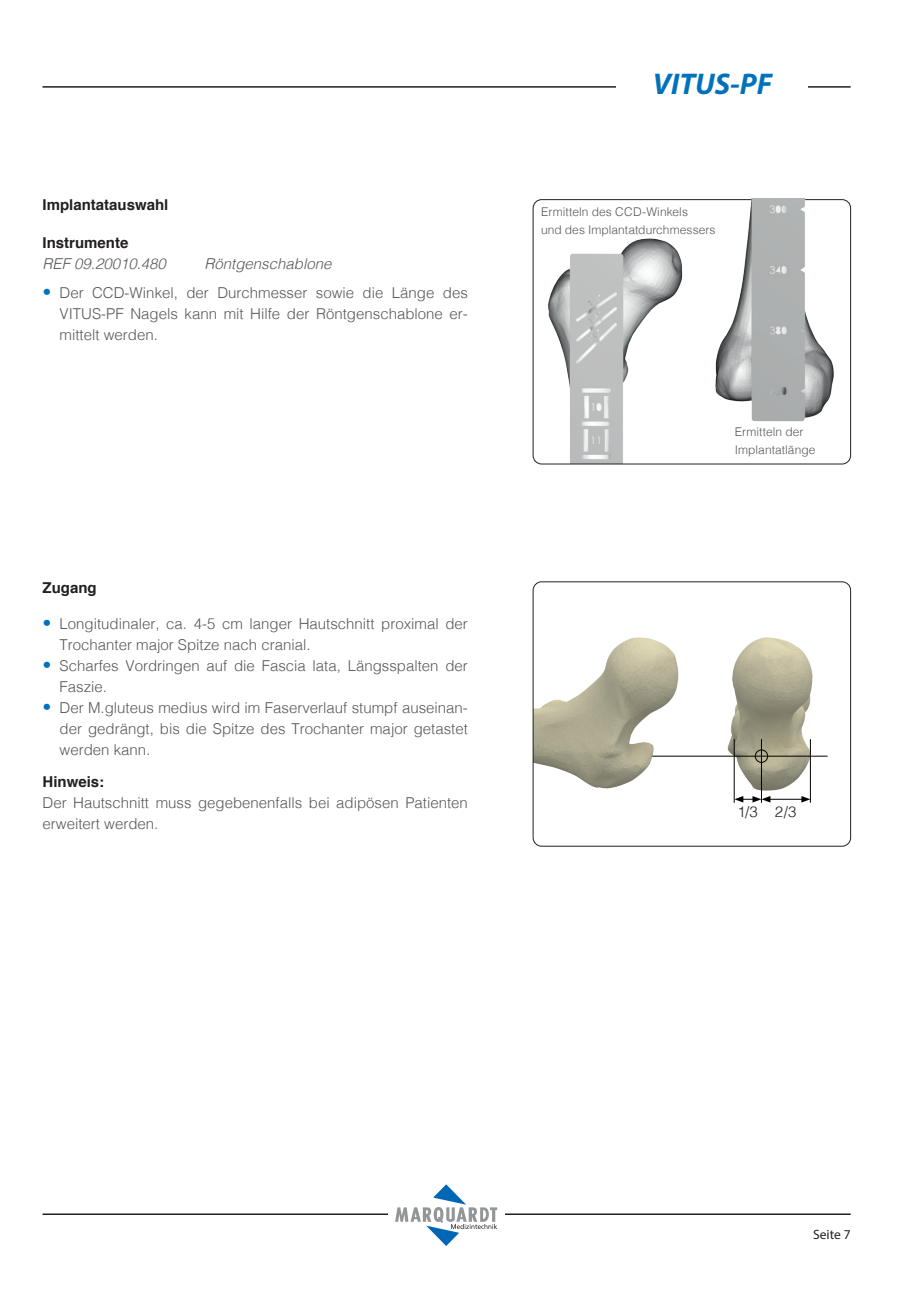
<style>
.page{position:relative;width:906px;height:1289px;background:#fff}
.page>*{position:absolute;margin:0;border:0;box-sizing:border-box;transform-origin:0 0}
.t1{font:italic 700 30px "Myriad Pro";color:#0072bc}
.t2{font:300 15px/21px "Helvetica";color:#57585a}
.t3{font:700 15px "Helvetica";color:#231f20}
.t4{font:italic 300 15px "Helvetica";color:#57585a}
.t5{font:300 15px "Helvetica";color:#231f20}
.t6{font:13.5px "Myriad Pro";color:#231f20}
.t7{font:300 12px/18px "Helvetica";letter-spacing:.005em;color:#57585a}
.s1{font-family:"Frutiger LT Com";font-stretch:condensed;font-size:18px;color:#0072bc}
</style>
<div class="page">
<hr style="left:43px;top:86px;width:807px;height:2px;background:#231f20">
<hr style="left:43px;top:1213px;width:807px;height:1px;background:#231f20">
<div style="left:388px;top:1184px;width:117px;height:61px;background:#fff"></div>
<svg style="left:395px;top:1184px;width:102px;height:61px"></svg>
<div style="left:617px;top:75px;width:191px;height:24px;background:#fff"></div>
<img style="left:535px;top:638px;width:143px;height:150px">
<div style="left:533px;top:581px;width:317px;height:265px;border:1px solid #231f20;border-radius:9px"></div>
<img style="left:727px;top:638px;width:85px;height:152px">
<hr style="left:652px;top:756px;width:175px;height:1px;background:#000">
<hr style="left:734px;top:739px;width:1px;height:63px;background:#000">
<hr style="left:810px;top:739px;width:1px;height:63px;background:#000">
<hr style="left:761px;top:739px;width:1px;height:63px;background:#000">
<hr style="left:768px;top:799px;width:36px;height:1px;background:#000">
<svg style="left:734px;top:796px;width:36px;height:6px"></svg>
<svg style="left:801px;top:796px;width:9px;height:6px"></svg>
<div style="left:755px;top:749px;width:13px;height:13px;border:1px solid #000;border-radius:50%"></div>
<img style="left:533px;top:238px;width:149px;height:226px">
<img style="left:715px;top:199px;width:135px;height:222px">
<p class="t3" style="left:43px;top:193px;width:127px">Implantatauswahl</p>
<p class="t3" style="left:43px;top:230px;width:87px">Instrumente</p>
<p class="t4" style="left:43px;top:250px;width:125px">REF 09.20010.480</p>
<p class="t4" style="left:205px;top:250px;width:128px">Röntgenschablone</p>
<p class="t2" style="left:60px;top:281px;width:410px;text-align:justify;text-indent:-17px"><span class="s1">•</span> Der CCD-Winkel, der Durchmesser sowie die Länge des VITUS-PF Nagels kann mit Hilfe der Röntgenschablone er&shy;mittelt werden.</p>
<h1 class="t1" style="left:653px;top:64px;width:121px">VITUS-PF</h1>
<p class="t7" style="left:541px;top:202px;width:176px">Ermitteln des CCD-Winkels<br>und des Implantatdurchmessers</p>
<p class="t7" style="left:735px;top:421px;width:82px">Ermitteln der<br>Implantatlänge</p>
<p class="t3" style="left:43px;top:575px;width:56px">Zugang</p>
<p class="t2" style="left:60px;top:612px;width:410px;text-indent:-17px"><span class="s1">•</span> Longitudinaler, ca. 4-5 cm langer Hautschnitt proximal der<br>Trochanter major Spitze nach cranial.</p>
<p class="t2" style="left:60px;top:654px;width:410px;text-indent:-17px"><span class="s1">•</span> Scharfes Vordringen auf die Fascia lata, Längsspalten der<br>Faszie.</p>
<p class="t2" style="left:60px;top:696px;width:410px;text-align:justify;text-indent:-17px"><span class="s1">•</span> Der M.gluteus medius wird im Faserverlauf stumpf auseinan&shy;der gedrängt, bis die Spitze des Trochanter major getastet werden kann.</p>
<p class="t3" style="left:43px;top:769px;width:63px">Hinweis:</p>
<p class="t2" style="left:43px;top:790px;width:427px">Der Hautschnitt muss gegebenenfalls bei adipösen Patienten erweitert werden.</p>
<p class="t5" style="left:737px;top:798px;width:60px">1/3 2/3</p>
<p class="t6" style="left:813px;top:1226px;width:39px">Seite 7</p>
</div>
